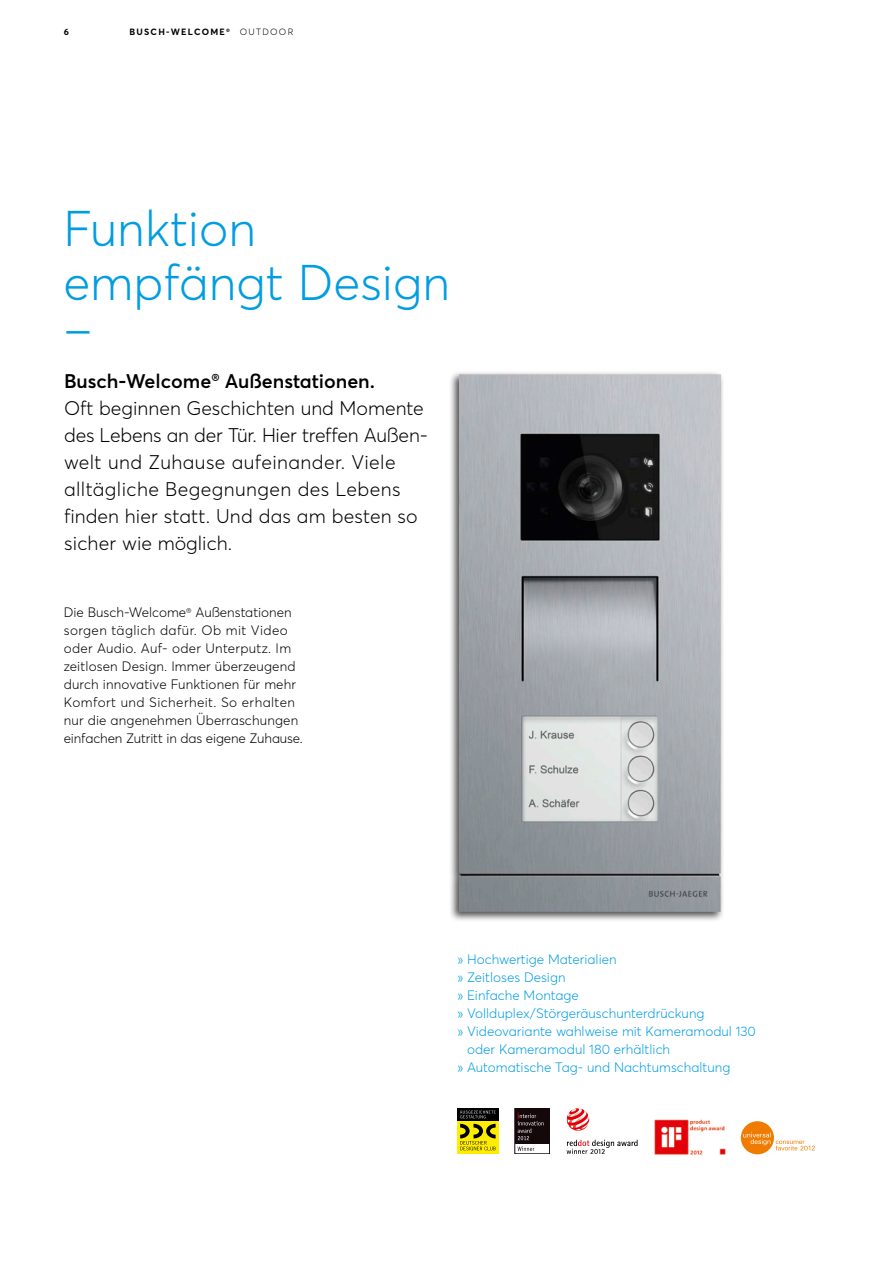
<style>
.page{position:relative;width:893px;height:1263px;background:#fff}
.page>*{position:absolute;margin:0;border:0;box-sizing:border-box;transform-origin:0 0}
.t1{font:300 49.5px/54.4px "Averta";color:#009de2}
.t2{font:300 19.5px/27px "Averta";letter-spacing:.005em;color:#000}
.t3{font:300 13.5px/18px "Averta";letter-spacing:.01em;color:#000}
.t4{font:300 13.5px "Averta";color:#009de2}
.t5{font:700 9px "Averta";letter-spacing:.135em;color:#000}
.s1{font-weight:300}
.s2{font-weight:600}
</style>
<div class="page">
<div style="left:515px;top:1108px;width:35px;height:36px;background:#14080b"></div>
<svg style="left:518px;top:1146px;width:16px;height:5px"></svg>
<div style="left:515px;top:1108px;width:35px;height:46px;border:1px solid #14080b"></div>
<svg style="left:518px;top:1112px;width:25px;height:28px"></svg>
<div style="left:457px;top:1121px;width:42px;height:32px;background:#ffed00"></div>
<svg style="left:460px;top:1124px;width:36px;height:26px"></svg>
<div style="left:457px;top:1108px;width:42px;height:13px;background:#000"></div>
<svg style="left:460px;top:1110px;width:36px;height:8px"></svg>
<div style="left:741px;top:1121px;width:33px;height:33px;background:#ef7b00;border-radius:50%"></div>
<svg style="left:743px;top:1132px;width:27px;height:13px"></svg>
<svg style="left:776px;top:1141px;width:39px;height:9px"></svg>
<svg style="left:567px;top:1140px;width:71px;height:14px"></svg>
<svg style="left:567px;top:1108px;width:22px;height:23px"></svg>
<img style="left:654px;top:1119px;width:71px;height:36px">
<div style="left:448px;top:371px;width:276px;height:551px;background:#000;opacity:.7"></div>
<img style="left:459px;top:374px;width:262px;height:538px">
<p class="t5" style="left:64px;top:26px;width:7px">6</p>
<p class="t5" style="left:129px;top:26px;width:166px">BUSCH-WELCOME<sup>®</sup> <span class="s1">OUTDOOR</span></p>
<h1 class="t1" style="left:63px;top:201px;width:388px">Funktion empfängt Design</h1>
<h1 class="t1" style="left:63px;top:302px;width:31px">–</h1>
<p class="t2" style="left:64px;top:367px;width:365px"><span class="s2">Busch-Welcome</span><sup>®</sup> <span class="s2">Außenstationen.<br></span>Oft beginnen Geschichten und Momente des Lebens an der Tür. Hier treffen Außen&shy;welt und Zuhause aufeinander. Viele alltägliche Begegnungen des Lebens finden hier statt. Und das am besten so sicher wie möglich.</p>
<p class="t3" style="left:64px;top:603px;width:241px">Die Busch-Welcome<sup>®</sup> Außenstationen sorgen täglich dafür. Ob mit Video oder Audio. Auf- oder Unterputz. Im zeitlosen Design. Immer überzeugend durch innovative Funktionen für mehr Komfort und Sicherheit. So erhalten nur die angenehmen Überraschungen einfachen Zutritt in das eigene Zuhause.</p>
<p class="t4" style="left:457px;top:951px;width:161px">» Hochwertige Materialien</p>
<p class="t4" style="left:457px;top:969px;width:110px">» Zeitloses Design</p>
<p class="t4" style="left:457px;top:987px;width:123px">» Einfache Montage</p>
<p class="t4" style="left:457px;top:1005px;width:249px">» Vollduplex / Störgeräuschunterdrückung</p>
<p class="t4" style="left:457px;top:1023px;width:300px">» Videovariante wahlweise mit Kameramodul 130</p>
<p class="t4" style="left:467px;top:1041px;width:205px">oder Kameramodul 180 erhältlich</p>
<p class="t4" style="left:457px;top:1059px;width:275px">» Automatische Tag- und Nachtumschaltung</p>
</div>
